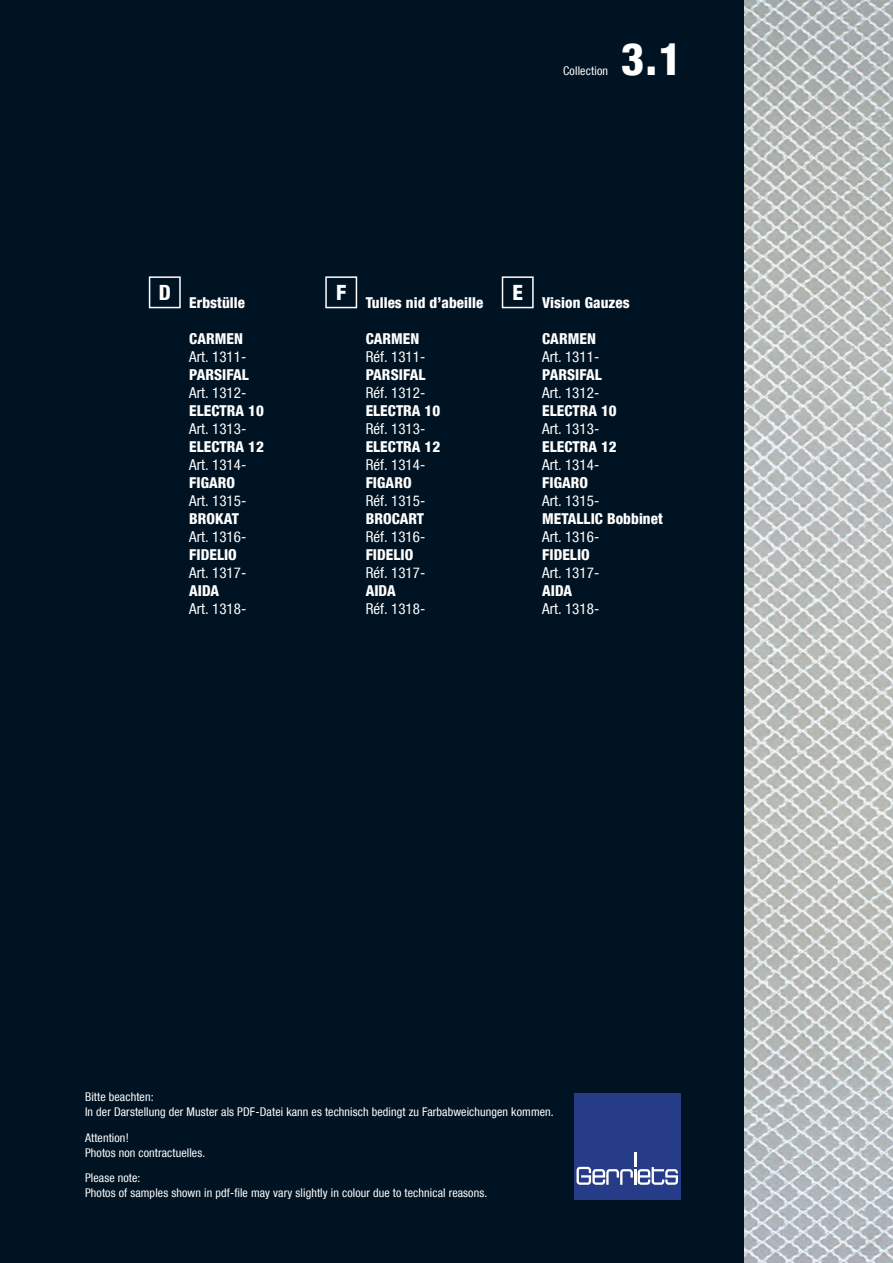
<style>
.page{position:relative;width:893px;height:1263px;background:#001322}
.page>*{position:absolute;margin:0;border:0;box-sizing:border-box;transform-origin:0 0}
.t1{font:800 condensed 45px "Helvetica Neue LT Com";color:#fff}
.t2{font:800 condensed 21px "Helvetica Neue LT Com";color:#fff}
.t3{font:condensed 15px "Helvetica Neue LT Com";letter-spacing:.005em;color:#fff}
.t4{font:800 condensed 15px "Helvetica Neue LT Com";letter-spacing:.005em;color:#fff}
.t5{font:condensed 12px/15px "Helvetica Neue LT Com";letter-spacing:.01em;color:#fff}
</style>
<div class="page">
<img style="left:744px;top:0;width:149px;height:1263px">
<div style="left:149px;top:276px;width:32px;height:32px;border:2px solid #fff"></div>
<div style="left:325px;top:276px;width:32px;height:32px;border:2px solid #fff"></div>
<div style="left:502px;top:276px;width:32px;height:32px;border:2px solid #fff"></div>
<div style="left:574px;top:1093px;width:106px;height:106px;background:#263c89"></div>
<svg style="left:576px;top:1152px;width:102px;height:33px"></svg>
<p class="t5" style="left:563px;top:63px;width:46px">Collection</p>
<h1 class="t1" style="left:621px;top:31px;width:63px">3.1</h1>
<h2 class="t2" style="left:159px;top:279px;width:14px">D</h2>
<h2 class="t2" style="left:336px;top:279px;width:12px">F</h2>
<h2 class="t2" style="left:512px;top:279px;width:12px">E</h2>
<p class="t4" style="left:189px;top:294px;width:57px">Erbstülle</p>
<p class="t4" style="left:189px;top:330px;width:55px">CARMEN</p>
<p class="t3" style="left:189px;top:348px;width:59px">Art. 1311-</p>
<p class="t4" style="left:189px;top:366px;width:61px">PARSIFAL</p>
<p class="t3" style="left:189px;top:384px;width:59px">Art. 1312-</p>
<p class="t4" style="left:189px;top:402px;width:76px">ELECTRA 10</p>
<p class="t3" style="left:189px;top:420px;width:59px">Art. 1313-</p>
<p class="t4" style="left:189px;top:438px;width:76px">ELECTRA 12</p>
<p class="t3" style="left:189px;top:456px;width:59px">Art. 1314-</p>
<p class="t4" style="left:189px;top:474px;width:47px">FIGARO</p>
<p class="t3" style="left:189px;top:492px;width:59px">Art. 1315-</p>
<p class="t4" style="left:189px;top:510px;width:51px">BROKAT</p>
<p class="t3" style="left:189px;top:528px;width:59px">Art. 1316-</p>
<p class="t4" style="left:189px;top:546px;width:49px">FIDELIO</p>
<p class="t3" style="left:189px;top:564px;width:59px">Art. 1317-</p>
<p class="t4" style="left:189px;top:582px;width:31px">AIDA</p>
<p class="t3" style="left:189px;top:600px;width:59px">Art. 1318-</p>
<p class="t4" style="left:366px;top:294px;width:119px">Tulles nid d’abeille</p>
<p class="t4" style="left:366px;top:330px;width:55px">CARMEN</p>
<p class="t3" style="left:366px;top:348px;width:61px">Réf. 1311-</p>
<p class="t4" style="left:366px;top:366px;width:61px">PARSIFAL</p>
<p class="t3" style="left:366px;top:384px;width:61px">Réf. 1312-</p>
<p class="t4" style="left:366px;top:402px;width:76px">ELECTRA 10</p>
<p class="t3" style="left:366px;top:420px;width:61px">Réf. 1313-</p>
<p class="t4" style="left:366px;top:438px;width:76px">ELECTRA 12</p>
<p class="t3" style="left:366px;top:456px;width:61px">Réf. 1314-</p>
<p class="t4" style="left:366px;top:474px;width:47px">FIGARO</p>
<p class="t3" style="left:366px;top:492px;width:61px">Réf. 1315-</p>
<p class="t4" style="left:366px;top:510px;width:60px">BROCART</p>
<p class="t3" style="left:366px;top:528px;width:61px">Réf. 1316-</p>
<p class="t4" style="left:366px;top:546px;width:49px">FIDELIO</p>
<p class="t3" style="left:366px;top:564px;width:61px">Réf. 1317-</p>
<p class="t4" style="left:366px;top:582px;width:31px">AIDA</p>
<p class="t3" style="left:366px;top:600px;width:61px">Réf. 1318-</p>
<p class="t4" style="left:542px;top:294px;width:89px">Vision Gauzes</p>
<p class="t4" style="left:542px;top:330px;width:55px">CARMEN</p>
<p class="t3" style="left:542px;top:348px;width:59px">Art. 1311-</p>
<p class="t4" style="left:542px;top:366px;width:61px">PARSIFAL</p>
<p class="t3" style="left:542px;top:384px;width:59px">Art. 1312-</p>
<p class="t4" style="left:542px;top:402px;width:76px">ELECTRA 10</p>
<p class="t3" style="left:542px;top:420px;width:59px">Art. 1313-</p>
<p class="t4" style="left:542px;top:438px;width:76px">ELECTRA 12</p>
<p class="t3" style="left:542px;top:456px;width:59px">Art. 1314-</p>
<p class="t4" style="left:542px;top:474px;width:47px">FIGARO</p>
<p class="t3" style="left:542px;top:492px;width:59px">Art. 1315-</p>
<p class="t4" style="left:542px;top:510px;width:122px">METALLIC Bobbinet</p>
<p class="t3" style="left:542px;top:528px;width:59px">Art. 1316-</p>
<p class="t4" style="left:542px;top:546px;width:49px">FIDELIO</p>
<p class="t3" style="left:542px;top:564px;width:59px">Art. 1317-</p>
<p class="t4" style="left:542px;top:582px;width:31px">AIDA</p>
<p class="t3" style="left:542px;top:600px;width:59px">Art. 1318-</p>
<p class="t5" style="left:85px;top:1089px;width:470px">Bitte beachten:<br>In der Darstellung der Muster als PDF-Datei kann es technisch bedingt zu Farbabweichungen kommen.</p>
<p class="t5" style="left:85px;top:1130px;width:122px">Attention!<br>Photos non contractuelles.</p>
<p class="t5" style="left:85px;top:1170px;width:404px">Please note:<br>Photos of samples shown in pdf-file may vary slightly in colour due to technical reasons.</p>
</div>
